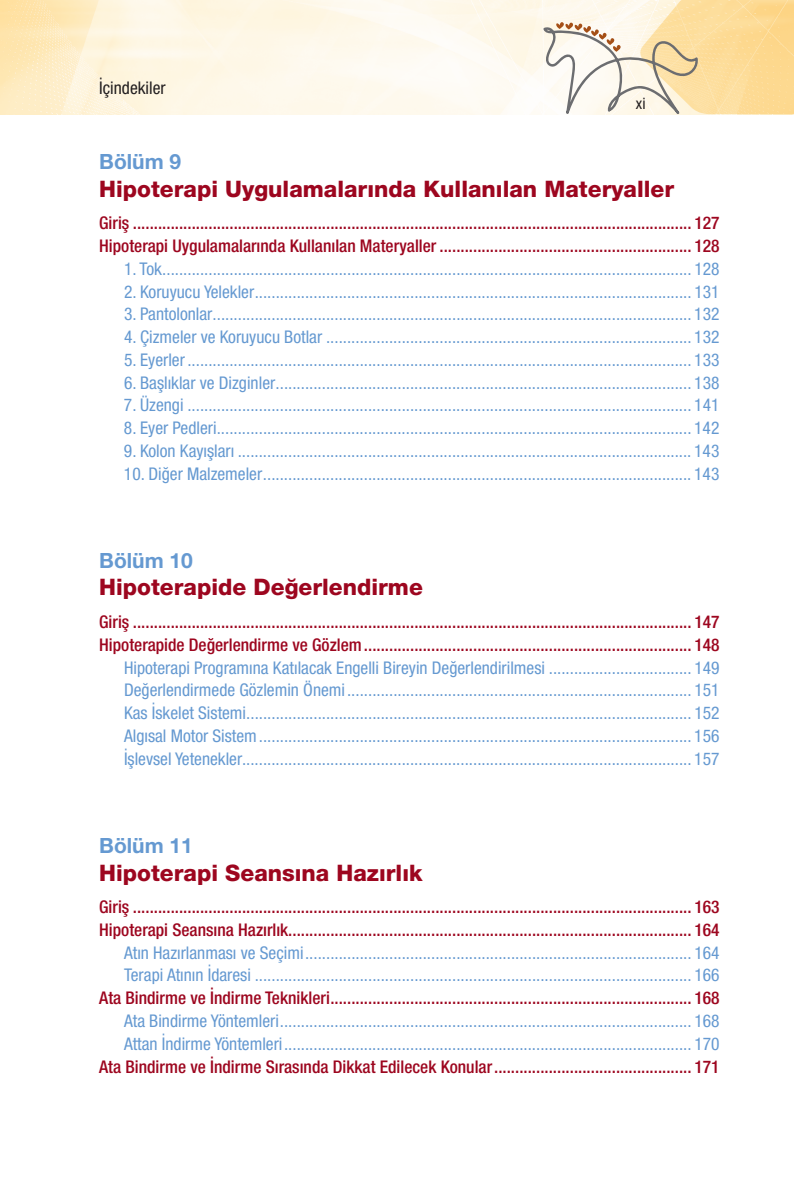
<style>
.page{position:relative;width:794px;height:1191px;background:#fff}
.page>*{position:absolute;margin:0;border:0;box-sizing:border-box;transform-origin:0 0}
.t1{font:800 22.75px "Helvetica Neu";color:#9d061f}
.t2{font:700 21px "Helvetica Neu";color:#6599d1}
.t3{font:17.5px/22.8px "Helvetica 57 Cn";color:#6599d1}
.t4{font:17.5px/22.8px "Helvetica 67 Med Cn";color:#9d061f}
.t5{font:17.5px "Helvetica 57 Cn";color:#231f20}
.t6{font:15.75px "Helvetica 57 Cn";color:#231f20}
</style>
<div class="page">
<img style="left:0;top:0;width:543px;height:114px">
<svg style="left:543px;top:0;width:251px;height:115px"></svg>
<p class="t5" style="left:99px;top:78px;width:68px">İçindekiler</p>
<p class="t6" style="left:636px;top:94px;width:11px">xi</p>
<p class="t2" style="left:99px;top:148px;width:84px">Bölüm 9</p>
<h1 class="t1" style="left:99px;top:175px;width:576px">Hipoterapi Uygulamalarında Kullanılan Materyaller</h1>
<p class="t4" style="left:99px;top:211px;width:622px">Giriş ..................................................................................................................................... 127<br>Hipoterapi Uygulamalarında Kullanılan Materyaller ............................................................ 128</p>
<p class="t3" style="left:124px;top:257px;width:597px">1. Tok.............................................................................................................................. 128</p>
<p class="t3" style="left:124px;top:280px;width:597px">2. Koruyucu Yelekler........................................................................................................ 131</p>
<p class="t3" style="left:124px;top:302px;width:597px">3. Pantolonlar.................................................................................................................. 132</p>
<p class="t3" style="left:124px;top:325px;width:597px">4. Çizmeler ve Koruyucu Botlar ....................................................................................... 132</p>
<p class="t3" style="left:124px;top:348px;width:597px">5. Eyerler........................................................................................................................ 133</p>
<p class="t3" style="left:124px;top:371px;width:597px">6. Başlıklar ve Dizginler................................................................................................... 138</p>
<p class="t3" style="left:124px;top:393px;width:597px">7. Üzengi ........................................................................................................................ 141</p>
<p class="t3" style="left:124px;top:416px;width:597px">8. Eyer Pedleri................................................................................................................. 142</p>
<p class="t3" style="left:124px;top:439px;width:597px">9. Kolon Kayışları ............................................................................................................ 143</p>
<p class="t3" style="left:124px;top:462px;width:597px">10. Diğer Malzemeler...................................................................................................... 143</p>
<p class="t2" style="left:99px;top:547px;width:95px">Bölüm 10</p>
<h1 class="t1" style="left:99px;top:574px;width:325px">Hipoterapide Değerlendirme</h1>
<p class="t4" style="left:99px;top:610px;width:622px">Giriş ..................................................................................................................................... 147<br>Hipoterapide Değerlendirme ve Gözlem.............................................................................. 148</p>
<p class="t3" style="left:124px;top:656px;width:597px;text-align:justify">Hipoterapi Programına Katılacak Engelli Bireyin Değerlendirilmesi .................................. 149<br>Değerlendirmede Gözlemin Önemi.................................................................................. 151<br>Kas İskelet Sistemi.......................................................................................................... 152<br>Algısal Motor Sistem....................................................................................................... 156<br>İşlevsel Yetenekler........................................................................................................... 157</p>
<p class="t2" style="left:99px;top:832px;width:95px">Bölüm 11</p>
<h1 class="t1" style="left:99px;top:859px;width:325px">Hipoterapi Seansına Hazırlık</h1>
<p class="t4" style="left:99px;top:895px;width:622px">Giriş ..................................................................................................................................... 163<br>Hipoterapi Seansına Hazırlık................................................................................................ 164</p>
<p class="t3" style="left:124px;top:941px;width:597px">Atın Hazırlanması ve Seçimi............................................................................................ 164<br>Terapi Atının İdaresi ........................................................................................................ 166</p>
<p class="t4" style="left:99px;top:986px;width:622px">Ata Bindirme ve İndirme Teknikleri...................................................................................... 168</p>
<p class="t3" style="left:124px;top:1009px;width:597px">Ata Bindirme Yöntemleri.................................................................................................. 168<br>Attan İndirme Yöntemleri................................................................................................. 170</p>
<p class="t4" style="left:99px;top:1054px;width:622px">Ata Bindirme ve İndirme Sırasında Dikkat Edilecek Konular............................................... 171</p>
</div>
